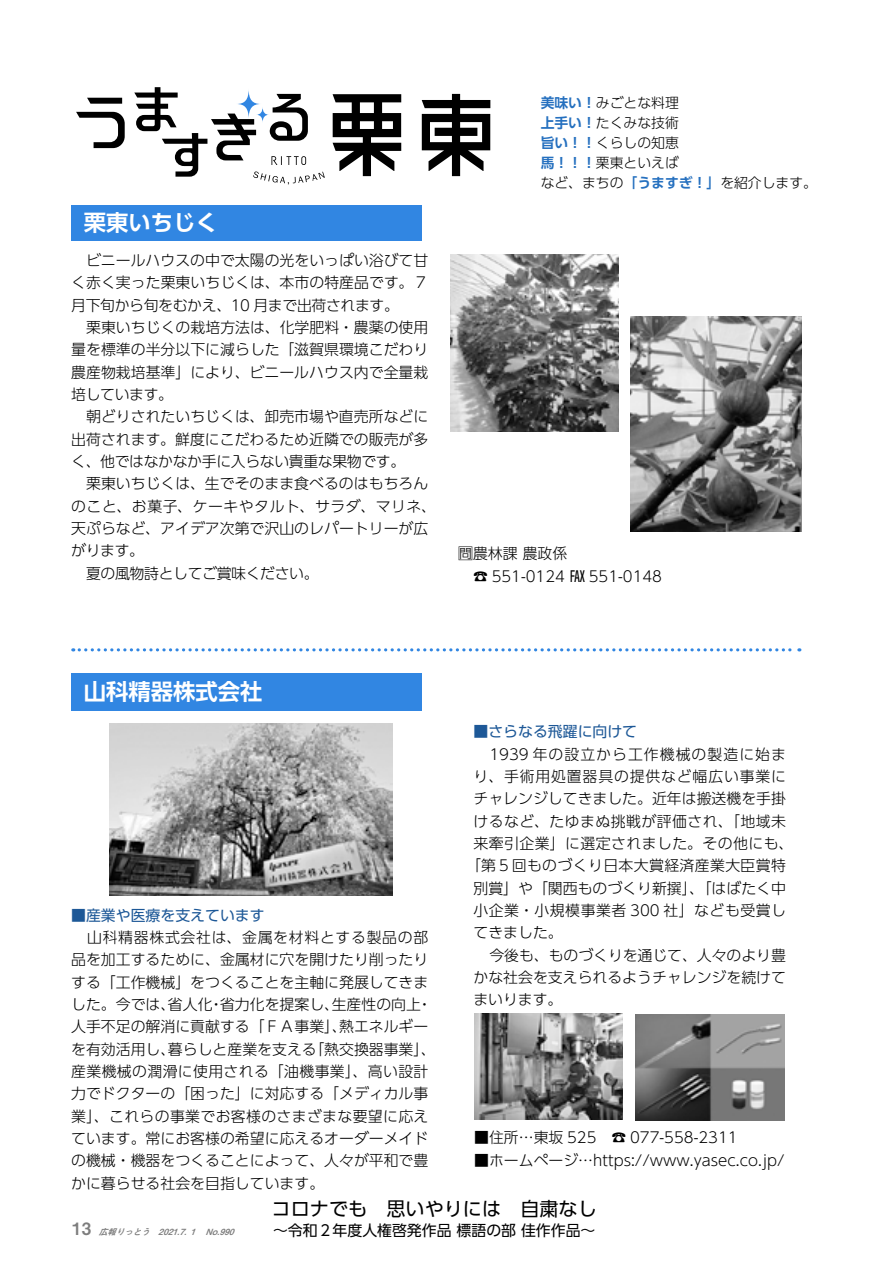
<style>
.page{position:relative;width:893px;height:1263px;background:#fff}
.page>*{position:absolute;margin:0;border:0;box-sizing:border-box;transform-origin:0 0}
.t1{font:700 22.35px "UD Shin Go Pro De";color:#fff}
.t2{font:19.2px "UD Shin Go Pro";color:#000}
.t3{font:300 14.85px/22.4px "UD Shin Go Pro";color:#000;text-align:justify}
.t4{font:300 14.85px "UD Shin Go Pro";letter-spacing:.035em;color:#000}
.t5{font:300 14.85px "UD Shin Go Pro";letter-spacing:.03em;color:#000}
.t6{font:14.85px "UD Shin Go Pro";color:#1d5897}
.t7{font:300 14.85px "UD Shin Go Pro";letter-spacing:.025em;color:#000}
.t8{font:14.85px "UD Shin Go Pro";color:#000}
.t9{font:300 14.85px "UD Shin Go Pro";letter-spacing:.07em;color:#000}
.t10{font:300 14.85px "UD Shin Go Pro";letter-spacing:.055em;color:#000}
.t11{font:300 14.85px "UD Shin Go Pro";letter-spacing:-.025em;color:#000}
.t12{font:300 13.8px/20.2px "UD Shin Go Pro";color:#000}
.t13{font:italic 8.55px "Midashi Go Pro MB31";color:#7d7d7d}
.s1{font-family:"UD Shin Go Pro De";font-weight:700;color:#2570bf}
.s2{font-weight:400}
.s3{font-style:normal;font-size:16.95px}
</style>
<div class="page">
<div style="left:71px;top:673px;width:351px;height:37px;background:#3186e2"></div>
<img style="left:474px;top:1013px;width:149px;height:106px">
<img style="left:636px;top:1014px;width:148px;height:106px">
<img style="left:109px;top:724px;width:283px;height:171px">
<div style="left:71px;top:205px;width:351px;height:36px;background:#3186e2"></div>
<img style="left:451px;top:255px;width:168px;height:177px">
<img style="left:630px;top:317px;width:171px;height:214px">
<svg style="left:76px;top:87px;width:415px;height:98px"></svg>
<svg style="left:73px;top:648px;width:727px;height:3px"></svg>
<h1 class="t1" style="left:84px;top:205px;width:135px">栗東いちじく</h1>
<p class="t3" style="left:71px;top:249px;width:359px;text-indent:15px">ビニールハウスの中で太陽の光をいっぱい浴びて甘く赤く実った栗東いちじくは、本市の特産品です。７月下旬から旬をむかえ、10 月まで出荷されます。</p>
<p class="t3" style="left:71px;top:316px;width:359px;text-indent:15px">栗東いちじくの栽培方法は、化学肥料・農薬の使用量を標準の半分以下に減らした「滋賀県環境こだわり農産物栽培基準」により、ビニールハウス内で全量栽培しています。</p>
<p class="t3" style="left:71px;top:405px;width:359px;text-indent:15px">朝どりされたいちじくは、卸売市場や直売所などに出荷されます。鮮度にこだわるため近隣での販売が多く、他ではなかなか手に入らない貴重な果物です。</p>
<p class="t3" style="left:86px;top:472px;width:344px">栗東いちじくは、生でそのまま食べるのはもちろん</p>
<p class="t4" style="left:71px;top:494px;width:366px">のこと、お菓子、ケーキやタルト、サラダ、マリネ、</p>
<p class="t3" style="left:71px;top:517px;width:359px">天ぷらなど、アイデア次第で沢山のレパートリーが広</p>
<p class="t3" style="left:71px;top:539px;width:74px">がります。</p>
<p class="t11" style="left:86px;top:561px;width:234px">夏の風物詩としてご賞味ください。</p>
<p class="t12" style="left:541px;top:92px;width:278px"><span class="s1">美味い！</span>みごとな料理<br><span class="s1">上手い！</span>たくみな技術<br><span class="s1">旨い！！</span>くらしの知恵<br><span class="s1">馬！！！</span>栗東といえば<br>など、まちの<span class="s1">「うますぎ！」</span>を紹介します。</p>
<p class="t3" style="left:473px;top:542px;width:191px;text-indent:-15px">問農林課 農政係<br>☎ 551-0124 <span class="s2">ＦＡＸ</span> 551-0148</p>
<h1 class="t1" style="left:84px;top:673px;width:180px">山科精器株式会社</h1>
<p class="t6" style="left:71px;top:903px;width:195px">■産業や医療を支えています</p>
<p class="t3" style="left:71px;top:926px;width:366px;text-align:left;text-indent:16px">山科精器株式会社は、金属を材料とする製品の部品を加工するために、金属材に穴を開けたり削ったりする「工作機械」をつくることを主軸に発展してきました。今では、省人化・省力化を提案し、生産性の向上・人手不足の解消に貢献する「ＦＡ事業」、熱エネルギーを有効活用し、暮らしと産業を支える「熱交換器事業」、産業機械の潤滑に使用される「油機事業」、高い設計力でドクターの「困った」に対応する「メディカル事業」、これらの事業でお客様のさまざまな要望に応えています。常にお客様の希望に応えるオーダーメイドの機械・機器をつくることによって、人々が平和で豊かに暮らせる社会を目指しています。</p>
<p class="t6" style="left:473px;top:720px;width:165px">■さらなる飛躍に向けて</p>
<p class="t9" style="left:489px;top:742px;width:298px">1939 年の設立から工作機械の製造に始ま</p>
<p class="t10" style="left:473px;top:764px;width:314px">り、手術用処置器具の提供など幅広い事業に</p>
<p class="t3" style="left:473px;top:787px;width:314px">チャレンジしてきました。近年は搬送機を手掛</p>
<p class="t5" style="left:473px;top:809px;width:314px">けるなど、たゆまぬ挑戦が評価され、「地域未</p>
<p class="t5" style="left:473px;top:831px;width:322px">来牽引企業」に選定されました。その他にも、</p>
<p class="t7" style="left:466px;top:853px;width:321px">「第５回ものづくり日本大賞経済産業大臣賞特</p>
<p class="t3" style="left:473px;top:876px;width:314px">別賞」や「関西ものづくり新撰」、「はばたく中</p>
<p class="t4" style="left:473px;top:898px;width:314px">小企業・小規模事業者 300 社」なども受賞し</p>
<p class="t3" style="left:473px;top:921px;width:91px">てきました。</p>
<p class="t3" style="left:489px;top:943px;width:298px">今後も、ものづくりを通じて、人々のより豊</p>
<p class="t3" style="left:473px;top:965px;width:314px">かな社会を支えられるようチャレンジを続けて</p>
<p class="t3" style="left:473px;top:988px;width:90px">まいります。</p>
<p class="t3" style="left:474px;top:1126px;width:265px">■住所…東坂 525　☎ 077-558-2311</p>
<p class="t3" style="left:474px;top:1148px;width:312px">■ホームページ…https://www.yasec.co.jp/</p>
<p class="t2" style="left:272px;top:1193px;width:327px">コロナでも　思いやりには　自粛なし</p>
<p class="t13" style="left:72px;top:1225px;width:167px"><span class="s3">1 3</span> 広報りっとう　2021.7. １　No.990</p>
<p class="t8" style="left:273px;top:1218px;width:324px">～令和２年度人権啓発作品 標語の部 佳作作品～</p>
</div>
